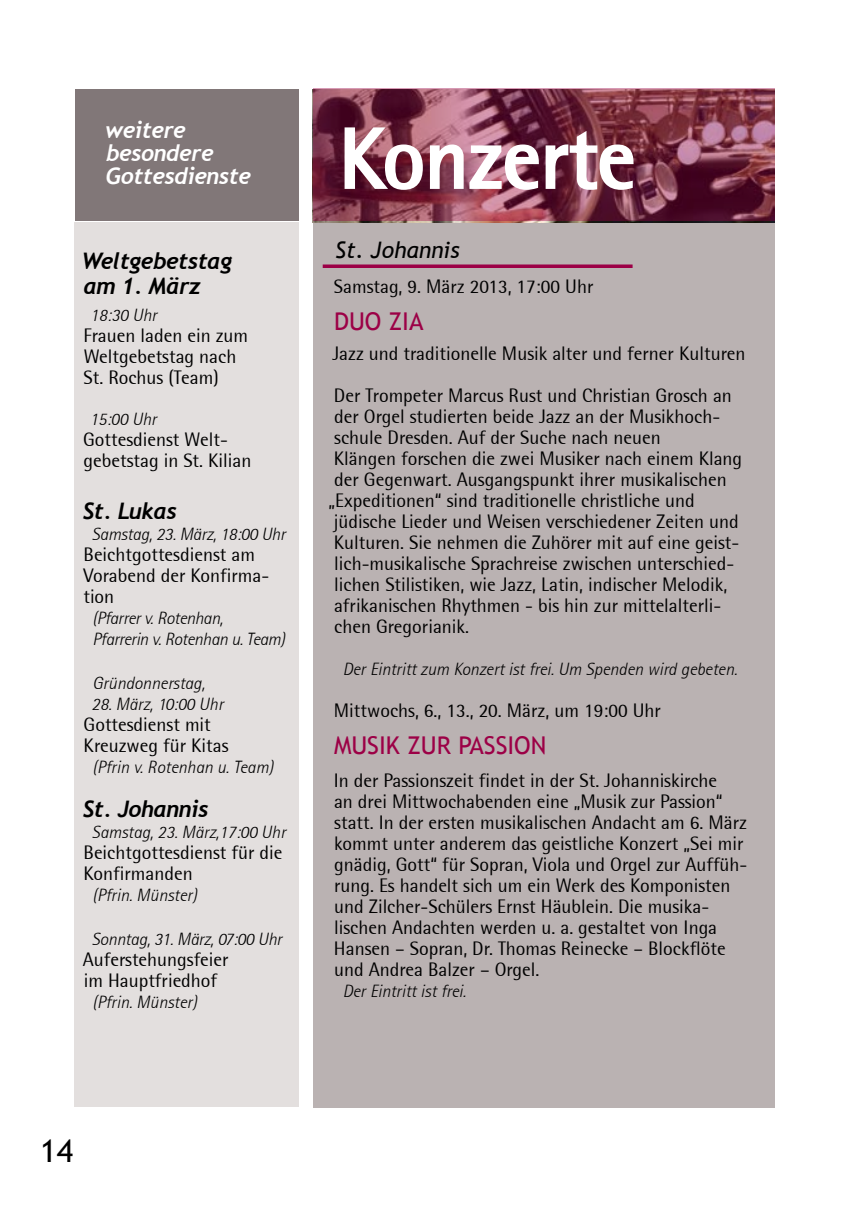
<style>
.page{position:relative;width:849px;height:1206px;background:#fff}
.page>*{position:absolute;margin:0;border:0;box-sizing:border-box;transform-origin:0 0}
.t1{font:84px "Rotis Semi Sans";color:#fff}
.t2{font:31.5px "Trebuchet MS";color:#000}
.t3{font:24.5px "Trebuchet MS";color:#9c0046}
.t4{font:italic 700 22.75px/25.2px "Trebuchet";letter-spacing:-.02em;color:#000}
.t5{font:italic 700 22.75px/22.8px "Trebuchet";letter-spacing:-.02em;color:#fff}
.t6{font:italic 22.75px "Trebuchet MS";color:#000}
.t7{font:19.25px/21px "Rotis Semi Sans";color:#000}
.t8{font:italic 300 17.5px "Rotis Semi Sans";color:#000}
.t9{font:italic 300 17.5px/21px "Rotis Semi Sans";letter-spacing:-.02em;color:#000}
</style>
<div class="page">
<div style="left:313px;top:89px;width:461px;height:1019px;background:#bab2b2"></div>
<svg style="left:313px;top:88px;width:461px;height:133px;background:#7d384c"></svg>
<svg style="left:343px;top:126px;width:292px;height:66px;background:#a27281"></svg>
<svg style="left:322px;top:264px;width:310px;height:4px"></svg>
<div style="left:75px;top:89px;width:223px;height:132px;background:#817778"></div>
<div style="left:74px;top:222px;width:224px;height:884px;background:#e3dfde"></div>
<p class="t5" style="left:106px;top:119px;width:147px">weitere besondere<br>Gottesdienste</p>
<p class="t4" style="left:81px;top:248px;width:153px">Weltgebetstag am 1. März</p>
<p class="t8" style="left:90px;top:304px;width:68px">18:30 Uhr</p>
<p class="t7" style="left:83px;top:324px;width:166px">Frauen laden ein zum<br>Weltgebetstag nach<br>St. Rochus (Team)</p>
<p class="t8" style="left:90px;top:408px;width:68px">15:00 Uhr</p>
<p class="t7" style="left:83px;top:428px;width:170px">Gottesdienst Welt&shy;gebetstag in St. Kilian</p>
<p class="t4" style="left:83px;top:499px;width:95px">St. Lukas</p>
<p class="t8" style="left:92px;top:524px;width:195px">Samstag, 23. März, 18:00 Uhr</p>
<p class="t7" style="left:83px;top:544px;width:187px">Beichtgottesdienst am<br>Vorabend der Konfirma&shy;tion</p>
<p class="t9" style="left:92px;top:607px;width:194px">(Pfarrer v. Rotenhan,<br>Pfarrerin v. Rotenhan u. Team)</p>
<p class="t8" style="left:92px;top:672px;width:114px">Gründonnerstag,</p>
<p class="t8" style="left:92px;top:693px;width:133px">28. März, 10:00 Uhr</p>
<p class="t7" style="left:83px;top:714px;width:146px">Gottesdienst mit<br>Kreuzweg für Kitas</p>
<p class="t8" style="left:92px;top:756px;width:182px">(Pfrin v. Rotenhan u. Team)</p>
<p class="t4" style="left:83px;top:796px;width:127px">St. Johannis</p>
<p class="t8" style="left:92px;top:821px;width:195px">Samstag, 23. März,17:00 Uhr</p>
<p class="t7" style="left:84px;top:841px;width:200px">Beichtgottesdienst für die<br>Konfirmanden</p>
<p class="t8" style="left:92px;top:884px;width:106px">(Pfrin. Münster)</p>
<p class="t8" style="left:92px;top:928px;width:192px">Sonntag, 31. März, 07:00 Uhr</p>
<p class="t7" style="left:83px;top:948px;width:147px">Auferstehungsfeier im Hauptfriedhof</p>
<p class="t8" style="left:92px;top:991px;width:106px">(Pfrin. Münster)</p>
<h1 class="t1" style="left:339px;top:109px;width:297px">Konzerte</h1>
<p class="t6" style="left:335px;top:237px;width:126px">St. Johannis</p>
<p class="t7" style="left:334px;top:276px;width:261px">Samstag, 9. März 2013, 17:00 Uhr</p>
<p class="t3" style="left:334px;top:307px;width:91px">DUO ZIA</p>
<p class="t7" style="left:332px;top:332px;width:414px;line-height:42px">Jazz und traditionelle Musik alter und ferner Kulturen<br>Der Trompeter Marcus Rust und Christian Grosch an</p>
<p class="t7" style="left:334px;top:406px;width:387px">der Orgel studierten beide Jazz an der Musikhoch-</p>
<p class="t7" style="left:334px;top:427px;width:328px">schule Dresden. Auf der Suche nach neuen</p>
<p class="t7" style="left:334px;top:448px;width:409px">Klängen forschen die zwei Musiker nach einem Klang</p>
<p class="t7" style="left:334px;top:469px;width:394px">der Gegenwart. Ausgangspunkt ihrer musikalischen</p>
<p class="t7" style="left:328px;top:490px;width:367px">„Expeditionen“ sind traditionelle christliche und</p>
<p class="t7" style="left:334px;top:511px;width:406px">jüdische Lieder und Weisen verschiedener Zeiten und</p>
<p class="t7" style="left:334px;top:532px;width:407px">Kulturen. Sie nehmen die Zuhörer mit auf eine geist-</p>
<p class="t7" style="left:334px;top:553px;width:401px">lich-musikalische Sprachreise zwischen unterschied-</p>
<p class="t7" style="left:334px;top:574px;width:394px">lichen Stilistiken, wie Jazz, Latin, indischer Melodik,</p>
<p class="t7" style="left:334px;top:595px;width:388px">afrikanischen Rhythmen - bis hin zur mittelalterli-</p>
<p class="t7" style="left:334px;top:616px;width:136px">chen Gregorianik.</p>
<p class="t8" style="left:342px;top:658px;width:396px">Der Eintritt zum Konzert ist frei. Um Spenden wird gebeten.</p>
<p class="t7" style="left:334px;top:700px;width:328px">Mittwochs, 6., 13., 20. März, um 19:00 Uhr</p>
<p class="t3" style="left:334px;top:730px;width:214px">MUSIK ZUR PASSION</p>
<p class="t7" style="left:334px;top:770px;width:415px">In der Passionszeit findet in der St. Johanniskirche<br>an drei Mittwochabenden eine „Musik zur Passion“ statt. In der ersten musikalischen Andacht am 6. März kommt unter anderem das geistliche Konzert „Sei mir gnädig, Gott“ für Sopran, Viola und Orgel zur Auffüh&shy;rung. Es handelt sich um ein Werk des Komponisten und Zilcher-Schülers Ernst Häublein. Die musika&shy;lischen Andachten werden u. a. gestaltet von Inga Hansen – Sopran, Dr. Thomas Reinecke – Blockflöte und Andrea Balzer – Orgel.</p>
<p class="t8" style="left:342px;top:980px;width:125px">Der Eintritt ist frei.</p>
<h2 class="t2" style="left:40px;top:1132px;width:33px">14</h2>
</div>
